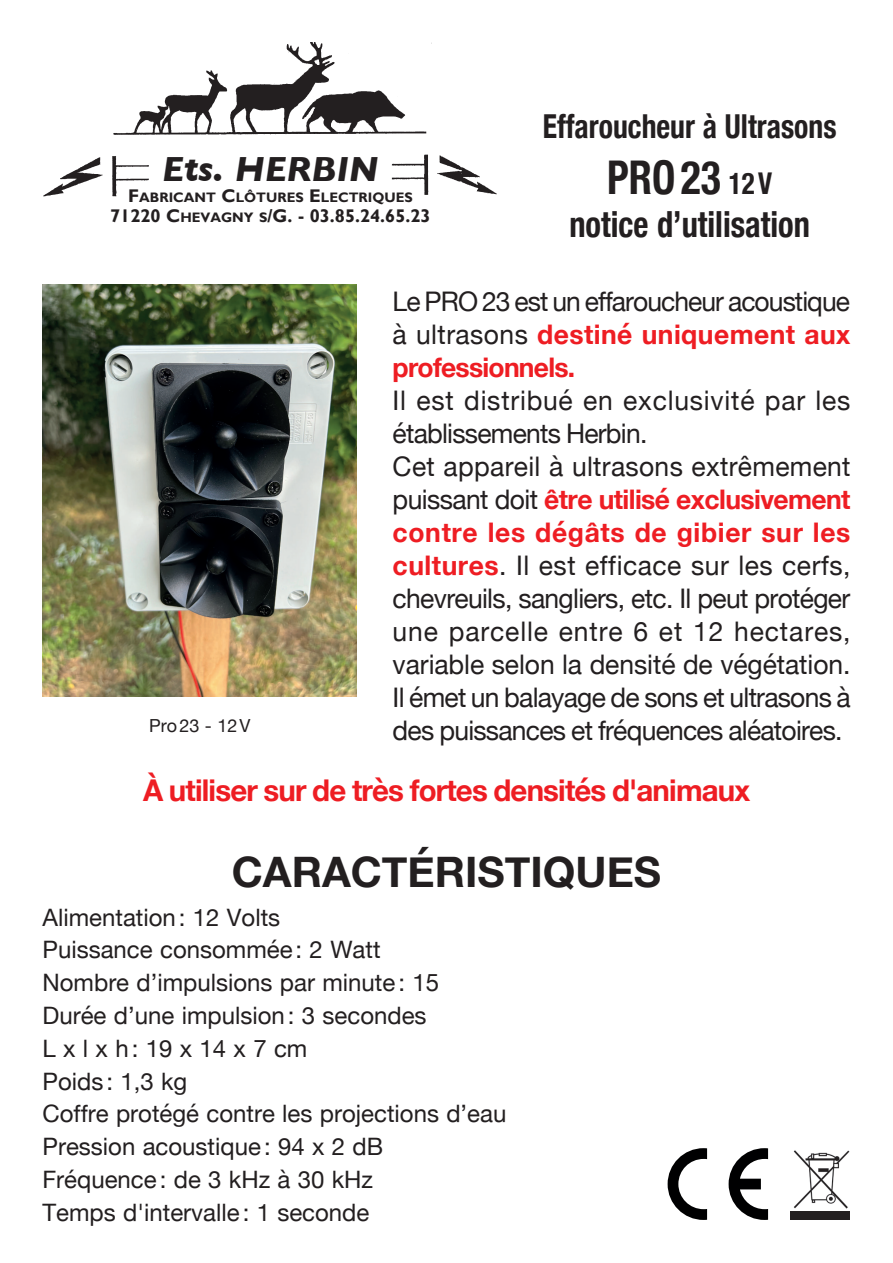
<style>
.page{position:relative;width:893px;height:1263px;background:#fff}
.page>*{position:absolute;margin:0;border:0;box-sizing:border-box;transform-origin:0 0}
.t1{font:700 condensed 46.5px "Helvetica Neue";color:#231f20;scale:.9 1}
.t2{font:700 42px "Helvetica Neue";color:#231f20}
.t3{font:700 condensed 36px "Helvetica Neue";color:#231f20;scale:.9 1}
.t4{font:italic 700 35.55px "Gill Sans";color:#231f20}
.t5{font:700 condensed 33px "Helvetica Neue";color:#231f20;scale:.9 1}
.t6{font:700 30px "Helvetica Neue";letter-spacing:-.03em;color:#ee1d23}
.t7{font:27px/33px "Helvetica Neue";letter-spacing:-.005em;color:#231f20}
.t8{font:27px/33px "Helvetica Neue";letter-spacing:-.025em;color:#231f20;text-align:justify}
.t9{font:24px/32.7px "Helvetica Neue";color:#231f20}
.t10{font:700 18.3px "Gill Sans";color:#231f20}
.t11{font:18px "Helvetica Neue";color:#231f20}
.t12{font:700 13.8px "Gill Sans";color:#231f20}
.s1{font-size:18.3px}
.s2{font-size:13.8px}
.s3{font-size:30px}
.s4{font-weight:700;color:#ee1d23}
</style>
<div class="page">
<img style="left:43px;top:43px;width:454px;height:154px">
<img style="left:43px;top:285px;width:313px;height:412px">
<svg style="left:668px;top:1148px;width:39px;height:72px"></svg>
<svg style="left:729px;top:1148px;width:39px;height:72px"></svg>
<img style="left:793px;top:1150px;width:57px;height:59px">
<div style="left:790px;top:1211px;width:60px;height:9px;background:#231f20"></div>
<h3 class="t4" style="left:162px;top:148px;width:218px">Ets. HERBIN</h3>
<p class="t12" style="left:128px;top:189px;width:286px"><span class="s1">F</span>ABRICANT <span class="s1">C</span>LÔTURES <span class="s1">E</span> LECTRIQUES</p>
<p class="t10" style="left:110px;top:205px;width:322px">71220 C<span class="s2">HEVAGNY S</span>/G. - 03.85.24.65.23</p>
<p class="t5" style="left:543px;top:99px;width:328px">Effaroucheur à Ultrasons</p>
<h1 class="t1" style="left:607px;top:139px;width:185px">PRO23 <span class="s3">12V</span></h1>
<h3 class="t3" style="left:569px;top:194px;width:269px">notice d’utilisation</h3>
<p class="t11" style="left:149px;top:712px;width:103px">Pro23 - 12V</p>
<p class="t8" style="left:393px;top:286px;width:459px">Le PRO 23 est un effaroucheur acoustique à ultrasons <span class="s4">destiné uniquement aux professionnels.</span></p>
<p class="t7" style="left:393px;top:385px;width:460px">Il est distribué en exclusivité par les établissements Herbin.<br>Cet appareil à ultrasons extrêmement puissant doit <span class="s4">être utilisé exclusivement contre les dégâts de gibier sur les cultures</span>. Il est efficace sur les cerfs, chevreuils, sangliers, etc. Il peut protéger une parcelle entre 6 et 12 hectares, variable selon la densité de végétation.<br>Il émet un balayage de sons et ultrasons à des puissances et fréquences aléatoires.</p>
<p class="t6" style="left:143px;top:767px;width:609px">À utiliser sur de très fortes densités d'animaux</p>
<h2 class="t2" style="left:232px;top:839px;width:431px">CARACTÉRISTIQUES</h2>
<p class="t9" style="left:43px;top:902px;width:465px">Alimentation: 12 Volts<br>Puissance consommée: 2 Watt<br>Nombre d’impulsions par minute: 15<br>Durée d’une impulsion: 3 secondes<br>L x l x h: 19 x 14 x 7 cm<br>Poids: 1,3 kg<br>Coffre protégé contre les projections d’eau<br>Pression acoustique: 94 x 2 dB<br>Fréquence: de 3 kHz à 30 kHz<br>Temps d'intervalle: 1 seconde</p>
</div>
